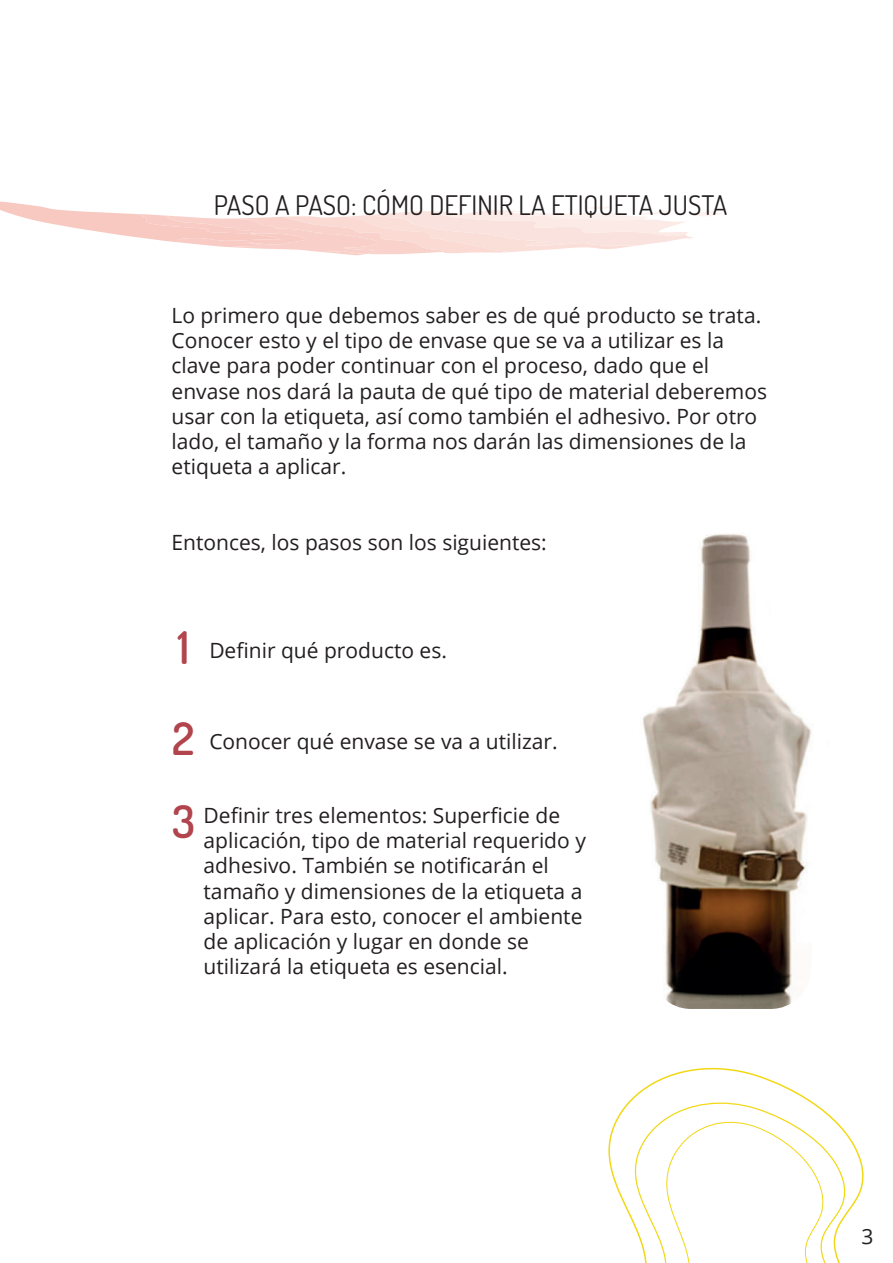
<style>
.page{position:relative;width:893px;height:1263px;background:#fff}
.page>*{position:absolute;margin:0;border:0;box-sizing:border-box;transform-origin:0 0}
.t1{font:600 45px/91.3px "Dosis";color:#b1444d}
.t2{font:27px "Dosis";color:#231f20}
.t3{font:21px/25.2px "Open Sans";color:#231f20}
</style>
<div class="page">
<svg style="left:0;top:201px;width:720px;height:54px"></svg>
<img style="left:643px;top:533px;width:169px;height:476px">
<svg style="left:608px;top:1067px;width:197px;height:156px"></svg>
<svg style="left:633px;top:1097px;width:231px;height:166px"></svg>
<p class="t2" style="left:214px;top:187px;width:515px">PASO A PASO: CÓMO DEFINIR LA ETIQUETA JUSTA</p>
<p class="t3" style="left:172px;top:302px;width:597px">Lo primero que debemos saber es de qué producto se trata.<br>Conocer esto y el tipo de envase que se va a utilizar es la clave para poder continuar con el proceso, dado que el envase nos dará la pauta de qué tipo de material deberemos usar con la etiqueta, así como también el adhesivo. Por otro lado, el tamaño y la forma nos darán las dimensiones de la etiqueta a aplicar.</p>
<p class="t3" style="left:172px;top:529px;width:377px">Entonces, los pasos son los siguientes:</p>
<h1 class="t1" style="left:172px;top:601px;width:24px">1<br>2</h1>
<p class="t3" style="left:209px;top:637px;width:239px">Definir qué producto es.</p>
<p class="t3" style="left:209px;top:729px;width:350px">Conocer qué envase se va a utilizar.</p>
<h1 class="t1" style="left:172px;top:775px;width:24px">3</h1>
<p class="t3" style="left:204px;top:802px;width:384px">Definir tres elementos: Superficie de aplicación, tipo de material requerido y adhesivo. También se notificarán el tamaño y dimensiones de la etiqueta a aplicar. Para esto, conocer el ambiente de aplicación y lugar en donde se utilizará la etiqueta es esencial.</p>
<p class="t3" style="left:861px;top:1223px;width:14px">3</p>
</div>
